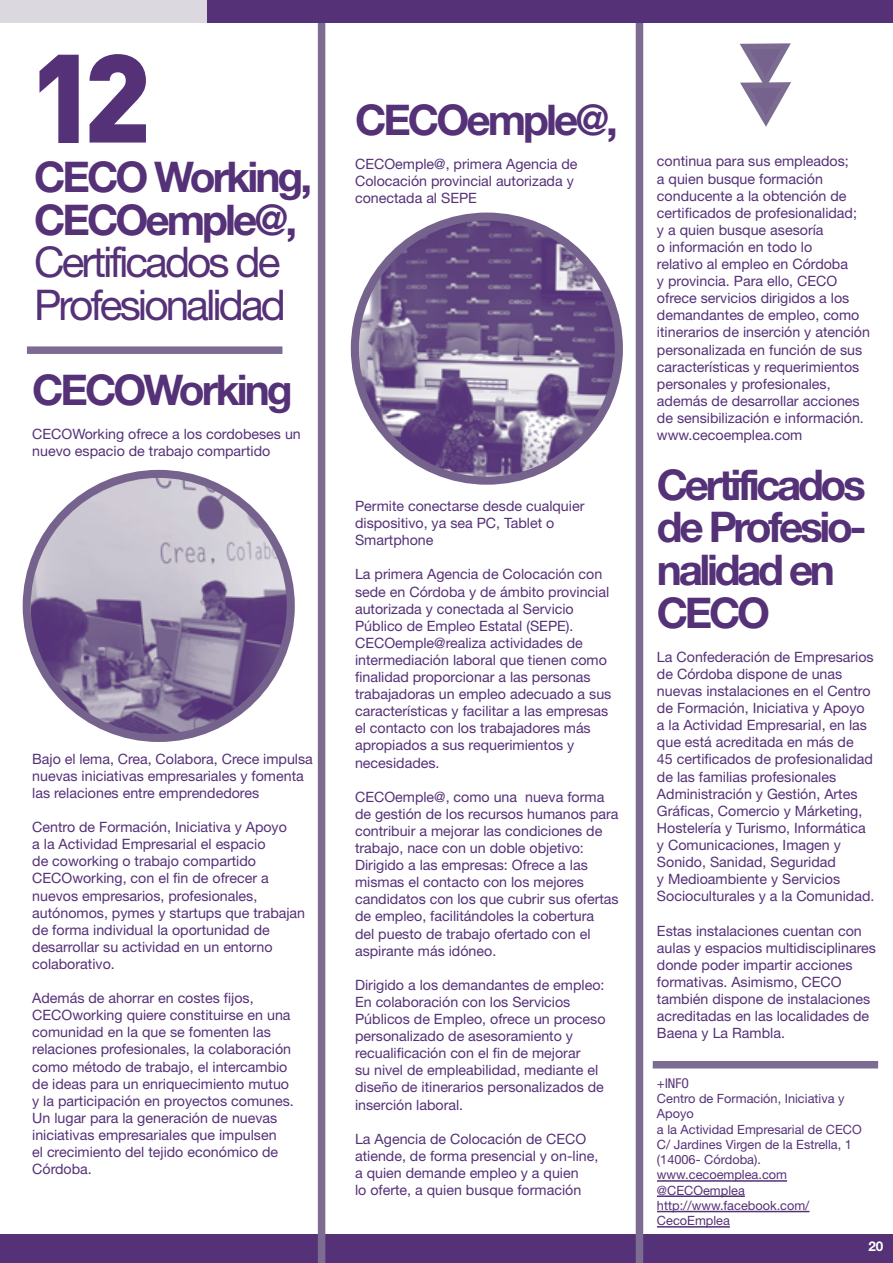
<style>
.page{position:relative;width:893px;height:1263px;background:#fff}
.page>*{position:absolute;margin:0;border:0;box-sizing:border-box;transform-origin:0 0}
.t1{font:700 42.3px/42.6px "Helvetica Neue LT Std";letter-spacing:-.07em;color:#553178}
.t2{font:42.3px/42.6px "Helvetica Neue LT Std";letter-spacing:-.07em;color:#553178}
.t3{font:14.25px/17.1px "Helvetica Neue LT Std";color:#553178}
.t4{font:condensed 13.5px "Helvetica Neue LT Std";color:#553178}
.t5{font:700 13.5px "Helvetica Neue LT Std";color:#fff}
.t6{font:12.75px/15.3px "Helvetica Neue LT Std";color:#553178}
</style>
<div class="page">
<div style="left:0;top:1235px;width:893px;height:28px;background:#553178"></div>
<svg style="left:40px;top:55px;width:39px;height:88px"></svg>
<svg style="left:90px;top:54px;width:56px;height:89px"></svg>
<img style="left:31px;top:474px;width:256px;height:264px">
<div style="left:23px;top:470px;width:272px;height:272px;border:8px solid #75638d;border-radius:50%"></div>
<hr style="left:657px;top:1180px;width:130px;height:2px;background:#553178">
<hr style="left:657px;top:1195px;width:88px;height:2px;background:#553178">
<hr style="left:657px;top:1211px;width:152px;height:1px;background:#553178">
<hr style="left:657px;top:1226px;width:73px;height:1px;background:#553178">
<img style="left:355px;top:220px;width:264px;height:260px">
<div style="left:351px;top:213px;width:272px;height:272px;border:8px solid #75638d;border-radius:50%"></div>
<div style="left:318px;top:0;width:7px;height:1263px;background:#7c6c92"></div>
<div style="left:636px;top:0;width:7px;height:1263px;background:#7c6c92"></div>
<div style="left:27px;top:346px;width:255px;height:8px;background:#7c6c92"></div>
<div style="left:653px;top:1061px;width:225px;height:7px;background:#7c6c92"></div>
<svg style="left:740px;top:43px;width:51px;height:84px"></svg>
<div style="left:0;top:0;width:893px;height:23px;background:#553178"></div>
<div style="left:0;top:0;width:207px;height:22px;background:#dbd8df"></div>
<h1 class="t1" style="left:34px;top:155px;width:280px">CECO Working,<br>CECOemple@,</h1>
<h1 class="t2" style="left:34px;top:240px;width:253px">Certificados de<br>Profesionalidad</h1>
<h1 class="t1" style="left:32px;top:368px;width:262px">CECOWorking</h1>
<p class="t3" style="left:32px;top:425px;width:270px">CECOWorking ofrece a los cordobeses un nuevo espacio de trabajo compartido</p>
<p class="t3" style="left:32px;top:750px;width:282px">Bajo el lema, Crea, Colabora, Crece impulsa nuevas iniciativas empresariales y fomenta las relaciones entre emprendedores</p>
<p class="t3" style="left:32px;top:818px;width:274px">Centro de Formación, Iniciativa y Apoyo<br>a la Actividad Empresarial el espacio<br>de coworking o trabajo compartido CECOworking, con el fin de ofrecer a nuevos empresarios, profesionales, autónomos, pymes y startups que trabajan de forma individual la oportunidad de desarrollar su actividad en un entorno colaborativo.</p>
<p class="t3" style="left:32px;top:989px;width:263px">Además de ahorrar en costes fijos, CECOworking quiere constituirse en una comunidad en la que se fomenten las relaciones profesionales, la colaboración como método de trabajo, el intercambio de ideas para un enriquecimiento mutuo y la participación en proyectos comunes.<br>Un lugar para la generación de nuevas iniciativas empresariales que impulsen<br>el crecimiento del tejido económico de Córdoba.</p>
<h1 class="t1" style="left:355px;top:97px;width:264px">CECOemple@,</h1>
<p class="t3" style="left:355px;top:155px;width:224px">CECOemple@, primera Agencia de<br>Colocación provincial autorizada y conectada al SEPE</p>
<p class="t3" style="left:355px;top:497px;width:231px">Permite conectarse desde cualquier dispositivo, ya sea PC, Tablet o<br>Smartphone</p>
<p class="t3" style="left:355px;top:566px;width:258px">La primera Agencia de Colocación con sede en Córdoba y de ámbito provincial autorizada y conectada al Servicio Público de Empleo Estatal (SEPE).<br>CECOemple@realiza actividades de intermediación laboral que tienen como finalidad proporcionar a las personas trabajadoras un empleo adecuado a sus características y facilitar a las empresas el contacto con los trabajadores más apropiados a sus requerimientos y necesidades.</p>
<p class="t3" style="left:355px;top:788px;width:265px">CECOemple@, como una nueva forma de gestión de los recursos humanos para contribuir a mejorar las condiciones de trabajo, nace con un doble objetivo:<br>Dirigido a las empresas: Ofrece a las mismas el contacto con los mejores candidatos con los que cubrir sus ofertas de empleo, facilitándoles la cobertura<br>del puesto de trabajo ofertado con el aspirante más idóneo.</p>
<p class="t3" style="left:355px;top:976px;width:252px">Dirigido a los demandantes de empleo:<br>En colaboración con los Servicios Públicos de Empleo, ofrece un proceso personalizado de asesoramiento y recualificación con el fin de mejorar<br>su nivel de empleabilidad, mediante el diseño de itinerarios personalizados de inserción laboral.</p>
<p class="t3" style="left:355px;top:1130px;width:245px">La Agencia de Colocación de CECO atiende, de forma presencial y on-line, a quien demande empleo y a quien<br>lo oferte, a quien busque formación</p>
<p class="t3" style="left:657px;top:153px;width:214px">continua para sus empleados;<br>a quien busque formación conducente a la obtención de certificados de profesionalidad;<br>y a quien busque asesoría<br>o información en todo lo<br>relativo al empleo en Córdoba<br>y provincia. Para ello, CECO ofrece servicios dirigidos a los demandantes de empleo, como itinerarios de inserción y atención personalizada en función de sus características y requerimientos personales y profesionales, además de desarrollar acciones de sensibilización e información. www.cecoemplea.com</p>
<h1 class="t1" style="left:657px;top:462px;width:211px">Certificados de Profesio&shy;nalidad en<br>CECO</h1>
<p class="t3" style="left:657px;top:648px;width:219px">La Confederación de Empresarios de Córdoba dispone de unas nuevas instalaciones en el Centro de Formación, Iniciativa y Apoyo a la Actividad Empresarial, en las que está acreditada en más de<br>45 certificados de profesionalidad de las familias profesionales<br>Administración y Gestión, Artes<br>Gráficas, Comercio y Márketing,<br>Hostelería y Turismo, Informática y Comunicaciones, Imagen y<br>Sonido, Sanidad, Seguridad<br>y Medioambiente y Servicios<br>Socioculturales y a la Comunidad.</p>
<p class="t3" style="left:657px;top:922px;width:220px">Estas instalaciones cuentan con aulas y espacios multidisciplinares donde poder impartir acciones formativas. Asimismo, CECO también dispone de instalaciones acreditadas en las localidades de<br>Baena y La Rambla.</p>
<p class="t4" style="left:657px;top:1075px;width:33px">+INFO</p>
<p class="t6" style="left:657px;top:1090px;width:206px">Centro de Formación, Iniciativa y<br>Apoyo<br>a la Actividad Empresarial de CECO<br>C/ Jardines Virgen de la Estrella, 1 (14006- Córdoba). www.cecoemplea.com @CECOemplea http://www.facebook.com/<br>CecoEmplea</p>
<p class="t5" style="left:868px;top:1238px;width:17px">20</p>
</div>
